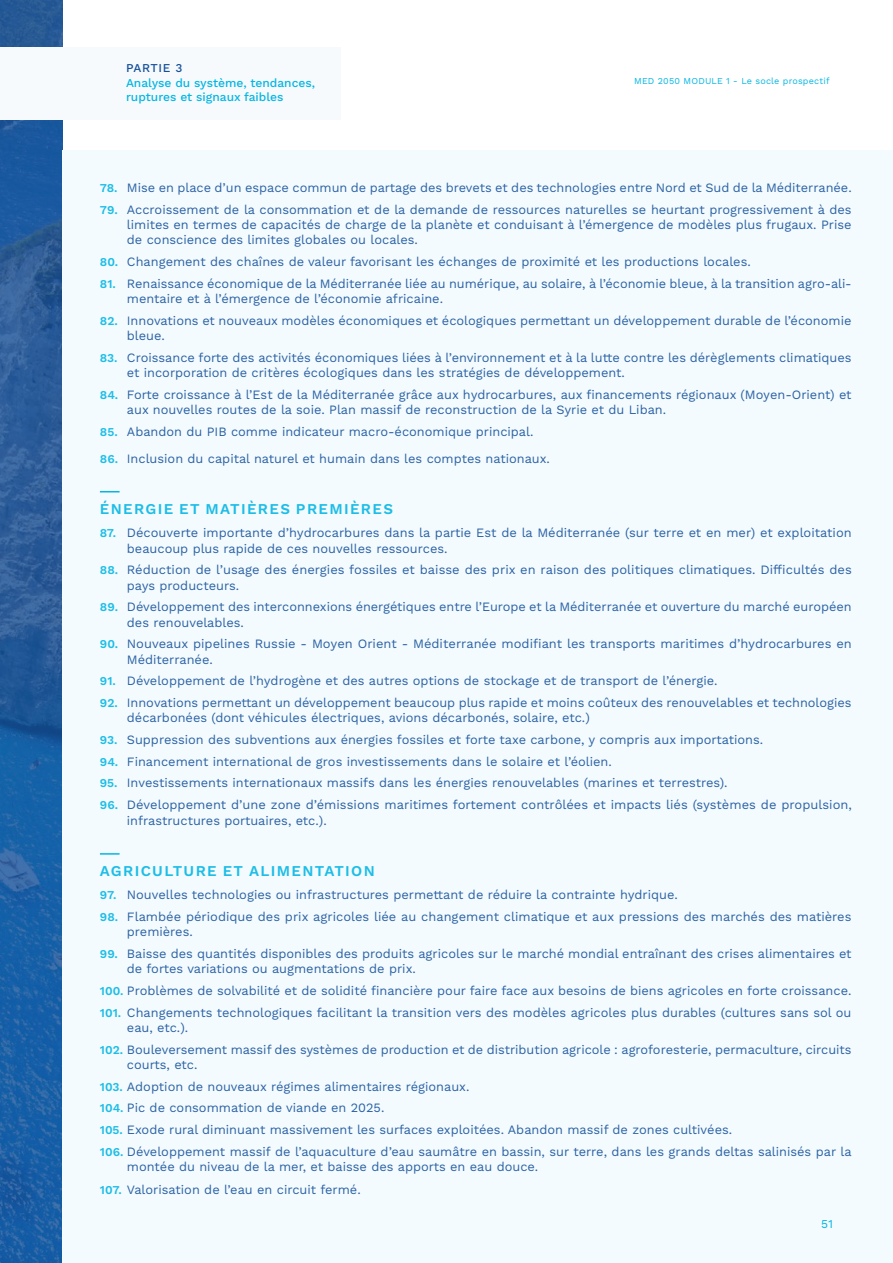
<style>
.page{position:relative;width:893px;height:1263px;background:#fff}
.page>*{position:absolute;margin:0;border:0;box-sizing:border-box;transform-origin:0 0}
.t1{font:600 15px "Work Sans";letter-spacing:.09em;color:#1dbde7}
.t2{font:12.75px/15.3px "Work Sans";color:#2b61a4}
.t3{font:500 12px/14.4px "Work Sans";color:#04b6e4}
.t4{font:500 12px "Work Sans";letter-spacing:.05em;color:#134f9a}
.t5{font:12px "Work Sans";color:#04b6e4}
.t6{font:9px "Work Sans";letter-spacing:.02em;color:#04b6e4}
.s1{font-weight:600;font-size:12px;color:#1dbde7}
</style>
<div class="page">
<svg style="left:0;top:0;width:62px;height:1263px;background:#225d9e"></svg>
<div style="left:0;top:48px;width:340px;height:72px;background:#f7fafc"></div>
<div style="left:62px;top:151px;width:831px;height:1112px;background:#f3fbfe"></div>
<svg style="left:100px;top:491px;width:20px;height:1px"></svg>
<hr style="left:100px;top:853px;width:20px;height:2px;background:#04b6e4">
<p class="t4" style="left:126px;top:61px;width:58px">PARTIE 3</p>
<p class="t3" style="left:126px;top:76px;width:191px">Analyse du système, tendances, ruptures et signaux faibles</p>
<p class="t6" style="left:634px;top:76px;width:197px">MED 2050 MODULE 1 - Le socle prospectif</p>
<p class="t2" style="left:100px;top:181px;width:753px"><span class="s1">78.</span> Mise en place d’un espace commun de partage des brevets et des technologies entre Nord et Sud de la Méditerranée.</p>
<p class="t2" style="left:127px;top:202px;width:726px;text-align:justify;text-indent:-27px"><span class="s1">79.</span> Accroissement de la consommation et de la demande de ressources naturelles se heurtant progressivement à des limites en termes de capacités de charge de la planète et conduisant à l’émergence de modèles plus frugaux. Prise de conscience des limites globales ou locales.</p>
<p class="t2" style="left:100px;top:255px;width:652px"><span class="s1">80.</span> Changement des chaînes de valeur favorisant les échanges de proximité et les productions locales.</p>
<p class="t2" style="left:127px;top:276px;width:726px;text-indent:-27px"><span class="s1">81.</span> Renaissance économique de la Méditerranée liée au numérique, au solaire, à l’économie bleue, à la transition agro-ali&shy;mentaire et à l’émergence de l’économie africaine.</p>
<p class="t2" style="left:127px;top:313px;width:726px;text-indent:-27px"><span class="s1">82.</span> Innovations et nouveaux modèles économiques et écologiques permettant un développement durable de l’économie bleue.</p>
<p class="t2" style="left:127px;top:350px;width:726px;text-indent:-27px"><span class="s1">83.</span> Croissance forte des activités économiques liées à l’environnement et à la lutte contre les dérèglements climatiques et incorporation de critères écologiques dans les stratégies de développement.</p>
<p class="t2" style="left:127px;top:387px;width:726px;text-indent:-27px"><span class="s1">84.</span> Forte croissance à l’Est de la Méditerranée grâce aux hydrocarbures, aux financements régionaux (Moyen-Orient) et aux nouvelles routes de la soie. Plan massif de reconstruction de la Syrie et du Liban.</p>
<p class="t2" style="left:100px;top:424px;width:435px"><span class="s1">85.</span> Abandon du PIB comme indicateur macro-économique principal.</p>
<p class="t2" style="left:100px;top:451px;width:452px"><span class="s1">86.</span> Inclusion du capital naturel et humain dans les comptes nationaux.</p>
<p class="t1" style="left:100px;top:500px;width:295px">ÉNERGIE ET MATIÈRES PREMIÈRES</p>
<p class="t2" style="left:127px;top:526px;width:726px;text-indent:-27px"><span class="s1">87.</span> Découverte importante d’hydrocarbures dans la partie Est de la Méditerranée (sur terre et en mer) et exploitation beaucoup plus rapide de ces nouvelles ressources.</p>
<p class="t2" style="left:127px;top:563px;width:726px;text-indent:-27px"><span class="s1">88.</span> Réduction de l’usage des énergies fossiles et baisse des prix en raison des politiques climatiques. Difficultés des pays producteurs.</p>
<p class="t2" style="left:127px;top:600px;width:726px;text-indent:-27px"><span class="s1">89.</span> Développement des interconnexions énergétiques entre l’Europe et la Méditerranée et ouverture du marché européen des renouvelables.</p>
<p class="t2" style="left:127px;top:637px;width:726px;text-indent:-27px"><span class="s1">90.</span> Nouveaux pipelines Russie - Moyen Orient - Méditerranée modifiant les transports maritimes d’hydrocarbures en<br>Méditerranée.</p>
<p class="t2" style="left:100px;top:674px;width:619px"><span class="s1">91.</span> Développement de l’hydrogène et des autres options de stockage et de transport de l’énergie.</p>
<p class="t2" style="left:127px;top:695px;width:726px;text-indent:-27px"><span class="s1">92.</span> Innovations permettant un développement beaucoup plus rapide et moins coûteux des renouvelables et technologies décarbonées (dont véhicules électriques, avions décarbonés, solaire, etc.)</p>
<p class="t2" style="left:100px;top:732px;width:665px"><span class="s1">93.</span> Suppression des subventions aux énergies fossiles et forte taxe carbone, y compris aux importations.</p>
<p class="t2" style="left:100px;top:754px;width:513px"><span class="s1">94.</span> Financement international de gros investissements dans le solaire et l’éolien.</p>
<p class="t2" style="left:100px;top:776px;width:629px"><span class="s1">95.</span> Investissements internationaux massifs dans les énergies renouvelables (marines et terrestres).</p>
<p class="t2" style="left:127px;top:797px;width:726px;line-height:16.2px;text-indent:-27px"><span class="s1">96.</span> Développement d’une zone d’émissions maritimes fortement contrôlées et impacts liés (systèmes de propulsion, infrastructures portuaires, etc.).</p>
<p class="t1" style="left:100px;top:862px;width:276px">AGRICULTURE ET ALIMENTATION</p>
<p class="t2" style="left:100px;top:888px;width:579px"><span class="s1">97.</span> Nouvelles technologies ou infrastructures permettant de réduire la contrainte hydrique.</p>
<p class="t2" style="left:127px;top:910px;width:726px;text-indent:-27px"><span class="s1">98.</span> Flambée périodique des prix agricoles liée au changement climatique et aux pressions des marchés des matières premières.</p>
<p class="t2" style="left:127px;top:947px;width:726px;text-indent:-27px"><span class="s1">99.</span> Baisse des quantités disponibles des produits agricoles sur le marché mondial entraînant des crises alimentaires et de fortes variations ou augmentations de prix.</p>
<p class="t2" style="left:100px;top:980px;width:753px;line-height:21.8px"><span class="s1">100.</span> Problèmes de solvabilité et de solidité financière pour faire face aux besoins de biens agricoles en forte croissance.<br><span class="s1">101.</span> Changements technologiques facilitant la transition vers des modèles agricoles plus durables (cultures sans sol ou</p>
<p class="t2" style="left:100px;top:1017px;width:753px;line-height:21.8px;text-indent:27px">eau, etc.).<br><span class="s1">102.</span> Bouleversement massif des systèmes de production et de distribution agricole : agroforesterie, permaculture, circuits</p>
<p class="t2" style="left:100px;top:1054px;width:753px;line-height:21.8px;text-indent:27px">courts, etc.<br><span class="s1">103.</span> Adoption de nouveaux régimes alimentaires régionaux.<br><span class="s1">104.</span> Pic de consommation de viande en 2025.<br><span class="s1">105.</span> Exode rural diminuant massivement les surfaces exploitées. Abandon massif de zones cultivées.<br><span class="s1">106.</span> Développement massif de l’aquaculture d’eau saumâtre en bassin, sur terre, dans les grands deltas salinisés par la</p>
<p class="t2" style="left:100px;top:1156px;width:440px;line-height:22.6px;text-indent:27px">montée du niveau de la mer, et baisse des apports en eau douce.<br><span class="s1">107.</span> Valorisation de l’eau en circuit fermé.</p>
<p class="t5" style="left:821px;top:1217px;width:13px">51</p>
</div>
